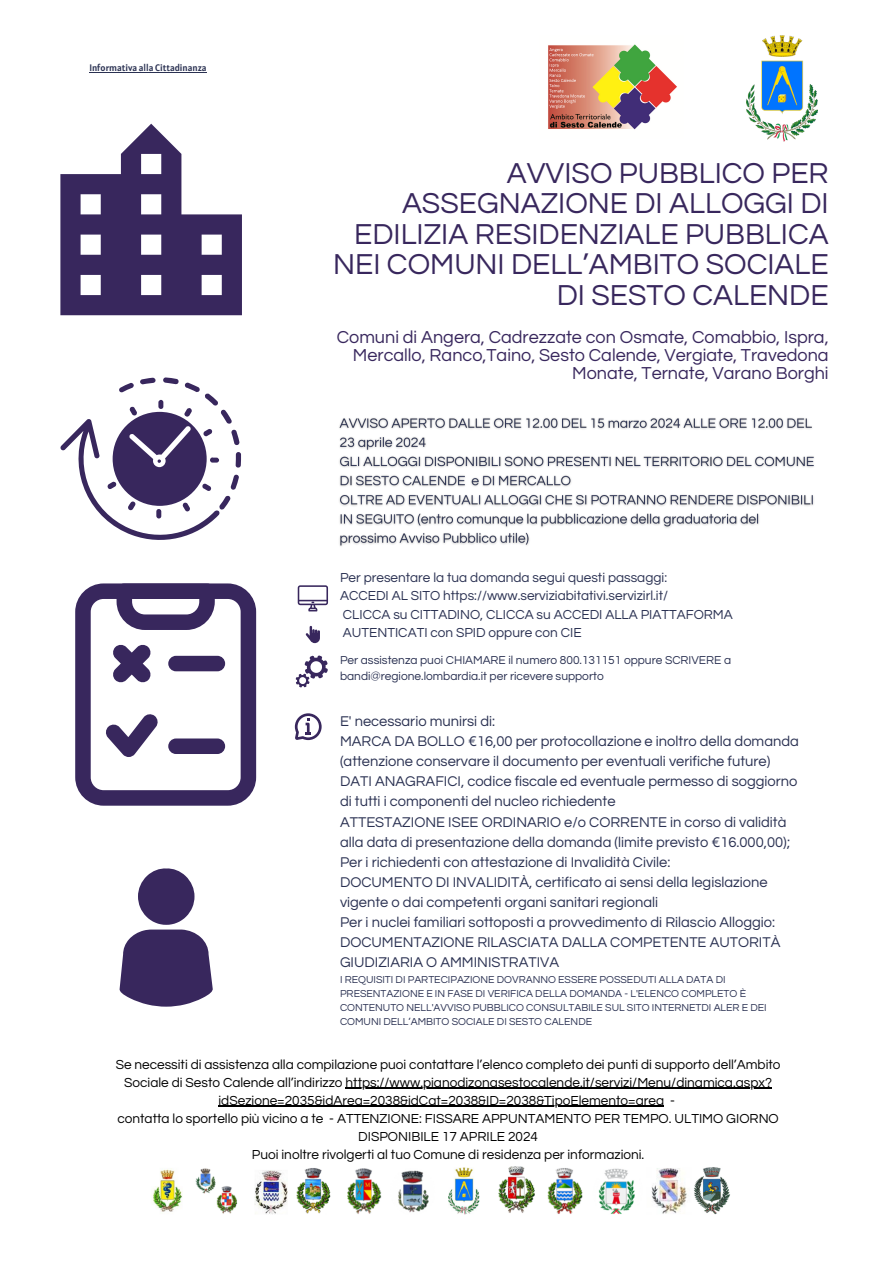
<style>
.page{position:relative;width:894px;height:1264px;background:#fff}
.page>*{position:absolute;margin:0;border:0;box-sizing:border-box;transform-origin:0 0}
.t1{font:30px/30.3px "Questrial";color:#38275d;text-align:right}
.t2{font:18px/18px "Questrial";color:#38275d;text-align:right}
.t3{font:14.7px/20.1px "Questrial";color:#2a3152}
.t4{font:13.65px/18px "Questrial";color:#000;text-align:center}
.t5{font:13.5px/18.1px "Questrial";color:#2a3152}
.t6{font:12px/15.9px "Questrial";color:#2a3152}
.t7{font:10.5px/14px "Questrial";color:#2a3152}
.t8{font:9.3px "Alatsi";color:#2a3152}
</style>
<div class="page">
<img style="left:548px;top:44px;width:129px;height:86px">
<img style="left:746px;top:35px;width:71px;height:106px">
<svg style="left:305px;top:626px;width:15px;height:17px"></svg>
<svg style="left:60px;top:124px;width:182px;height:191px"></svg>
<svg style="left:297px;top:585px;width:31px;height:26px"></svg>
<svg style="left:295px;top:713px;width:26px;height:27px"></svg>
<svg style="left:60px;top:377px;width:181px;height:163px"></svg>
<svg style="left:75px;top:584px;width:181px;height:221px"></svg>
<svg style="left:119px;top:868px;width:94px;height:138px"></svg>
<svg style="left:295px;top:655px;width:33px;height:32px"></svg>
<img style="left:152px;top:1166px;width:578px;height:49px">
<hr style="left:89px;top:72px;width:117px;height:1px;background:#2a3152">
<img style="left:339px;top:418px;width:475px;height:128px">
<hr style="left:345px;top:1087px;width:426px;height:1px;background:#000">
<hr style="left:218px;top:1105px;width:446px;height:1px;background:#000">
<h1 class="t8" style="left:89px;top:62px;width:119px">Informativa alla Cittadinanza</h1>
<p class="t1" style="left:333px;top:159px;width:497px">AVVISO PUBBLICO PER<br>ASSEGNAZIONE DI ALLOGGI DI<br>EDILIZIA RESIDENZIALE PUBBLICA<br>NEI COMUNI DELL’AMBITO SOCIALE<br>DI SESTO CALENDE</p>
<p class="t2" style="left:336px;top:328px;width:493px">Comuni di Angera, Cadrezzate con Osmate, Comabbio, Ispra,<br>Mercallo, Ranco,Taino, Sesto Calende, Vergiate, Travedona<br>Monate, Ternate, Varano Borghi</p>
<h2 class="t5" style="left:340px;top:569px;width:394px">Per presentare la tua domanda segui questi passaggi:<br>ACCEDI AL SITO https://www.serviziabitativi.servizirl.it/<br>CLICCA su CITTADINO, CLICCA su ACCEDI ALLA PIATTAFORMA AUTENTICATI con SPID oppure con CIE</h2>
<p class="t6" style="left:340px;top:653px;width:392px">Per assistenza puoi CHIAMARE il numero 800.131151 oppure SCRIVERE a bandi@regione.lombardia.it per ricevere supporto</p>
<p class="t3" style="left:340px;top:711px;width:460px">E' necessario munirsi di:<br>MARCA DA BOLLO €16,00 per protocollazione e inoltro della domanda (attenzione conservare il documento per eventuali verifiche future)<br>DATI ANAGRAFICI, codice fiscale ed eventuale permesso di soggiorno di tutti i componenti del nucleo richiedente<br>ATTESTAZIONE ISEE ORDINARIO e/o CORRENTE in corso di validità alla data di presentazione della domanda (limite previsto €16.000,00); Per i richiedenti con attestazione di Invalidità Civile:<br>DOCUMENTO DI INVALIDITÀ, certificato ai sensi della legislazione vigente o dai competenti organi sanitari regionali<br>Per i nuclei familiari sottoposti a provvedimento di Rilascio Alloggio:<br>DOCUMENTAZIONE RILASCIATA DALLA COMPETENTE AUTORITÀ GIUDIZIARIA O AMMINISTRATIVA</p>
<p class="t7" style="left:340px;top:973px;width:428px">I REQUISITI DI PARTECIPAZIONE DOVRANNO ESSERE POSSEDUTI ALLA DATA DI PRESENTAZIONE E IN FASE DI VERIFICA DELLA DOMANDA - L'ELENCO COMPLETO È CONTENUTO NELL'AVVISO PUBBLICO CONSULTABILE SUL SITO INTERNETDI ALER E DEI COMUNI DELL’AMBITO SOCIALE DI SESTO CALENDE</p>
<p class="t4" style="left:116px;top:1055px;width:666px">Se necessiti di assistenza alla compilazione puoi contattare l’elenco completo dei punti di supporto dell’Ambito<br>Sociale di Sesto Calende all’indirizzo https://www.pianodizonasestocalende.it/servizi/Menu/dinamica.aspx?</p>
<h4 class="t4" style="left:117px;top:1091px;width:662px">idSezione=2035&amp;idArea=2038&amp;idCat=2038&amp;ID=2038&amp;TipoElemento=area -<br>contatta lo sportello più vicino a te - ATTENZIONE: FISSARE APPUNTAMENTO PER TEMPO. ULTIMO GIORNO DISPONIBILE 17 APRILE 2024<br>Puoi inoltre rivolgerti al tuo Comune di residenza per informazioni.</h4>
</div>
